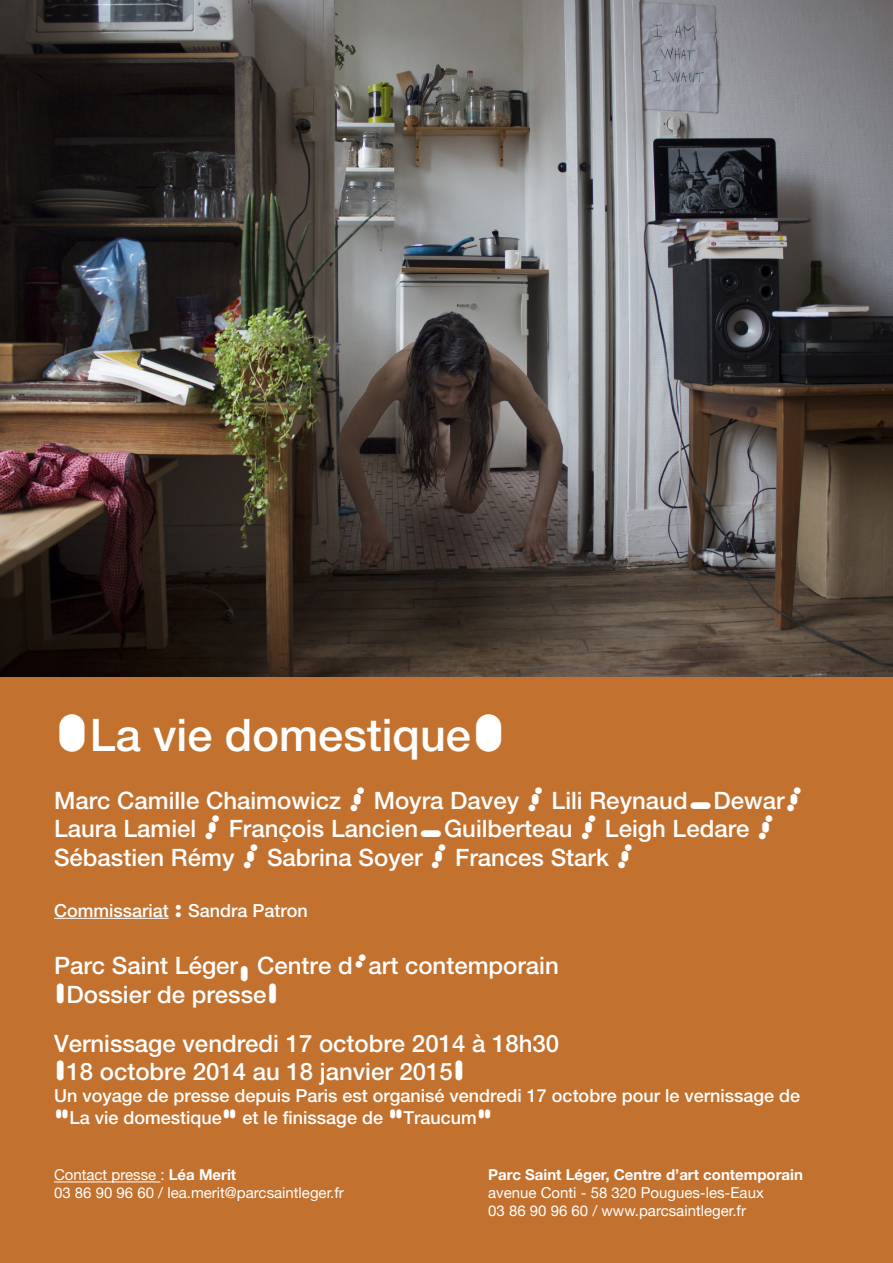
<style>
.page{position:relative;width:893px;height:1263px;background:#fff}
.page>*{position:absolute;margin:0;border:0;box-sizing:border-box;transform-origin:0 0}
.bio{font:45px "Elveticone";color:#fff}
.bio-2{font:24px/28.8px "Elveticone";color:#fff}
.bio-3{font:18px/21.6px "Elveticone";color:#fff}
.bio-4{font:15px "Helvetica Neue";color:#fff}
.t1{font:700 15px "Helvetica Neue";color:#fff}
.s1{font-weight:700}
</style>
<div class="page">
<div style="left:0;top:676px;width:893px;height:587px;background:#c3712e"></div>
<hr style="left:54px;top:918px;width:115px;height:1px;background:#fff">
<hr style="left:54px;top:1181px;width:106px;height:1px;background:#fff">
<img style="left:0;top:0;width:893px;height:676px">
<p class="bio" style="left:54px;top:709px;width:454px">«La vie domestique«</p>
<p class="bio-2" style="left:54px;top:786px;width:751px">Marc Camille Chaimowicz / Moyra Davey / Lili Reynaud-Dewar/<br>Laura Lamiel / François Lancien-Guilberteau / Leigh Ledare /<br>Sébastien Rémy / Sabrina Soyer / Frances Stark /</p>
<p class="bio-3" style="left:54px;top:900px;width:255px">Commissariat : Sandra Patron</p>
<p class="bio-2" style="left:54px;top:952px;width:506px">Parc Saint Léger, Centre d'art contemporain</p>
<p class="bio-2" style="left:54px;top:981px;width:226px">(Dossier de presse)</p>
<p class="bio-2" style="left:54px;top:1029px;width:507px">Vernissage vendredi 17 octobre 2014 à 18h30</p>
<p class="bio-2" style="left:54px;top:1058px;width:413px">(18 octobre 2014 au 18 janvier 2015(</p>
<p class="bio-3" style="left:54px;top:1085px;width:748px">Un voyage de presse depuis Paris est organisé vendredi 17 octobre pour le vernissage de "La vie domestique" et le finissage de "Traucum"</p>
<p class="bio-4" style="left:54px;top:1166px;width:184px">Contact presse : <span class="s1">Léa Merit</span></p>
<p class="bio-4" style="left:54px;top:1184px;width:291px">03 86 90 96 60 / lea.merit@parcsaintleger.fr</p>
<p class="t1" style="left:488px;top:1166px;width:316px">Parc Saint Léger, Centre d’art contemporain</p>
<p class="bio-4" style="left:488px;top:1184px;width:277px">avenue Conti - 58 320 Pougues-les-Eaux</p>
<p class="bio-4" style="left:488px;top:1202px;width:259px">03 86 90 96 60 / www.parcsaintleger.fr</p>
</div>
